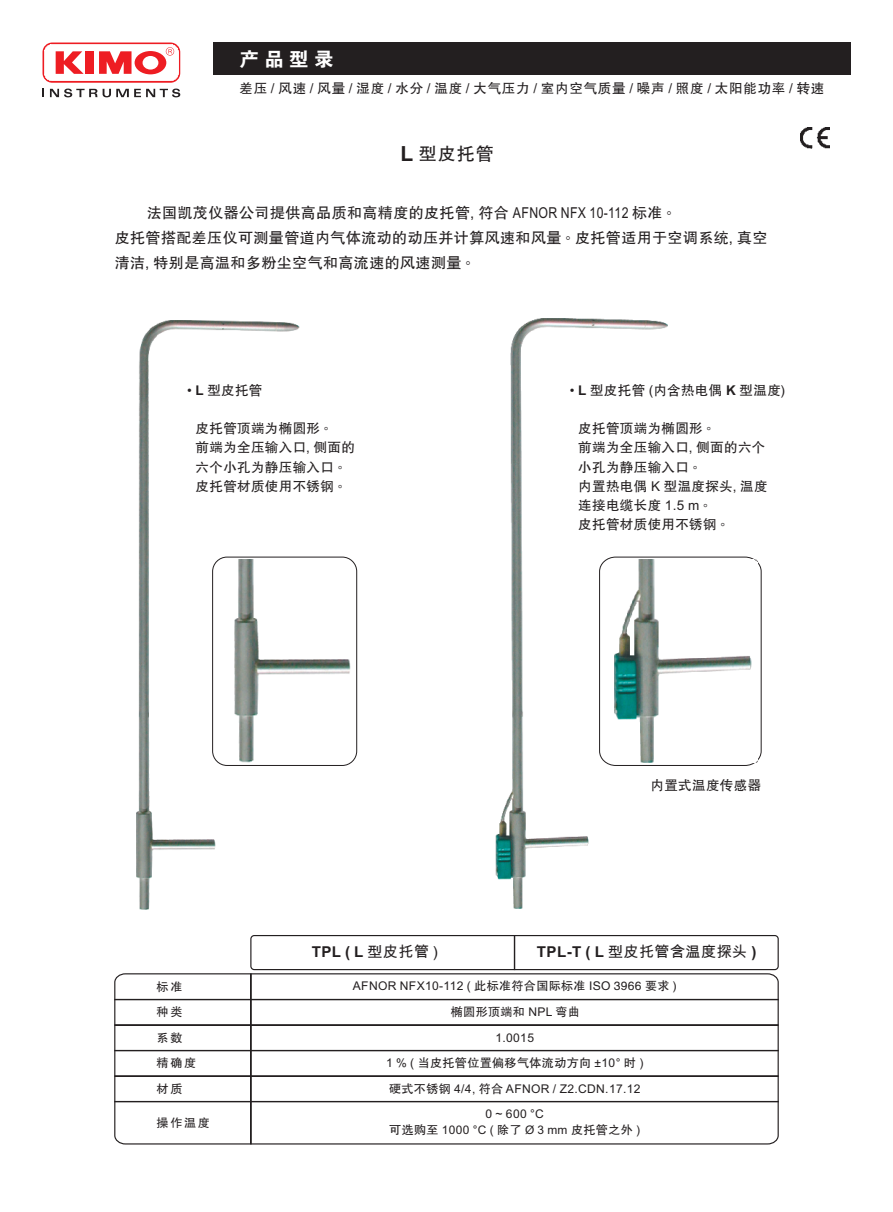
<style>
.page{position:relative;width:893px;height:1212px;background:#fff}
.page>*{position:absolute;margin:0;border:0;box-sizing:border-box;transform-origin:0 0}
.t1{font:19.5px "FZDHTJW GB1 0";color:#fff}
.t2{font:18px "FZHTJW GB1 0";color:#231f20}
.t3{font:15px/24.9px "FZHTJW GB1 0";letter-spacing:.03em;color:#231f20}
.t4{font:700 15px "Arial";letter-spacing:.03em;color:#231f20}
.t5{font:13.5px/19.2px "FZHTJW GB1 0";letter-spacing:.03em;color:#231f20}
.t6{font:13.5px "FZHTJW GB1 0";letter-spacing:.055em;color:#231f20}
.t7{font:12px/25.5px "Arial";letter-spacing:.03em;color:#231f20;text-align:center}
.t8{font:12px/25.5px "FZHTJW GB1 0";letter-spacing:.14em;color:#231f20}
.t9{font:11.85px "Arial";letter-spacing:.03em;color:#231f20}
.s1{font-family:"Arial"}
.s2{font-family:"Arial";font-weight:700;font-size:21px}
.s3{font-family:"Arial Narrow"}
.s4{font-family:"Arial";font-weight:700}
.s5{font-family:"FZHTJW GB1 0";font-weight:400}
.s6{font-family:"Arial Unicode MS";font-weight:400}
.s7{font-family:"FZHTJW GB1 0"}
.s8{font-family:"FZHTJW GB1 0";font-size:12px}
</style>
<div class="page">
<img style="left:801px;top:128px;width:28px;height:21px">
<img style="left:137px;top:320px;width:163px;height:589px">
<img style="left:495px;top:319px;width:173px;height:589px">
<img style="left:235px;top:559px;width:121px;height:203px">
<svg style="left:599px;top:556px;width:163px;height:210px"></svg>
<svg style="left:114px;top:935px;width:665px;height:210px"></svg>
<div style="left:212px;top:557px;width:145px;height:209px;border:1px solid #231f20;border-radius:14px"></div>
<img style="left:615px;top:559px;width:143px;height:203px">
<svg style="left:50px;top:89px;width:130px;height:8px"></svg>
<svg style="left:43px;top:43px;width:137px;height:40px"></svg>
<div style="left:213px;top:43px;width:637px;height:32px;background:#231f20"></div>
<p class="t1" style="left:239px;top:48px;width:96px">产 品 型 录</p>
<p class="t6" style="left:239px;top:80px;width:586px">差压 <span class="s1">/</span> 风速 <span class="s1">/</span> 风量 <span class="s1">/</span> 湿度 <span class="s1">/</span> 水分 <span class="s1">/</span> 温度 <span class="s1">/</span> 大气压力 <span class="s1">/</span> 室内空气质量 <span class="s1">/</span> 噪声 <span class="s1">/</span> 照度 <span class="s1">/</span> 太阳能功率 <span class="s1">/</span> 转速</p>
<p class="t2" style="left:400px;top:143px;width:95px"><span class="s2">L</span> 型皮托管</p>
<p class="t3" style="left:115px;top:201px;width:654px;text-indent:32px">法国凯茂仪器公司提供高品质和高精度的皮托管<span class="s1">,</span> 符合 <span class="s3">AFNOR NFX 10-112</span> 标准 <span class="s1">◦<br></span>皮托管搭配差压仪可测量管道内气体流动的动压并计算风速和风量 <span class="s1">◦</span> 皮托管适用于空调系统<span class="s1">,</span> 真空清洁<span class="s1">,</span> 特别是高温和多粉尘空气和高流速的风速测量 <span class="s1">◦</span></p>
<p class="t5" style="left:187px;top:381px;width:77px"><span class="s1">•</span> <span class="s4">L</span> 型皮托管</p>
<p class="t5" style="left:570px;top:381px;width:217px"><span class="s1">•</span> <span class="s4">L</span> 型皮托管 (内含热电偶 <span class="s4">K</span> 型温度)</p>
<p class="t5" style="left:196px;top:419px;width:161px">皮托管顶端为椭圆形 <span class="s1">◦<br></span>前端为全压输入口<span class="s1">,</span> 侧面的六个小孔为静压输入口 <span class="s1">◦</span>皮托管材质使用不锈钢 <span class="s1">◦</span></p>
<p class="t5" style="left:578px;top:419px;width:191px">皮托管顶端为椭圆形 <span class="s1">◦<br></span>前端为全压输入口<span class="s1">,</span> 侧面的六个小孔为静压输入口 <span class="s1">◦<br></span>内置热电偶 <span class="s1">K</span> 型温度探头<span class="s1">,</span> 温度连接电缆长度 <span class="s1">1.5 m ◦<br></span>皮托管材质使用不锈钢 <span class="s1">◦</span></p>
<p class="t8" style="left:157px;top:974px;width:27px">标准</p>
<p class="t8" style="left:157px;top:1000px;width:27px">种类</p>
<p class="t8" style="left:157px;top:1025px;width:41px">系数精确度材质</p>
<p class="t8" style="left:157px;top:1110px;width:55px">操作温度</p>
<p class="t5" style="left:650px;top:776px;width:112px">内置式温度传感器</p>
<p class="t4" style="left:312px;top:946px;width:128px">TPL ( L <span class="s5">型</span><span class="s6">皮托管 )</span></p>
<p class="t4" style="left:537px;top:946px;width:221px">TPL-T ( L <span class="s5">型</span><span class="s6">皮托管含温度探头</span> )</p>
<p class="t7" style="left:353px;top:974px;width:325px">AFNOR NFX10-112 ( <span class="s7">此标准符合国际标准 ISO 3966 要求 )椭圆形顶端和</span> NPL <span class="s7">弯曲<br></span>1.0015<br>1 % ( <span class="s7">当皮托管位置偏移气体流动方向</span> ±10° <span class="s7">时</span> )<br><span class="s7">硬式不锈钢</span> 4/4, <span class="s7">符合</span> AFNOR / Z2.CDN.17.12<br>0 ~ 600 °C</p>
<p class="t9" style="left:389px;top:1125px;width:252px"><span class="s8">可选购至</span> 1000 °C ( <span class="s8">除了</span> Ø 3 mm <span class="s8">皮托管之外</span> )</p>
</div>
